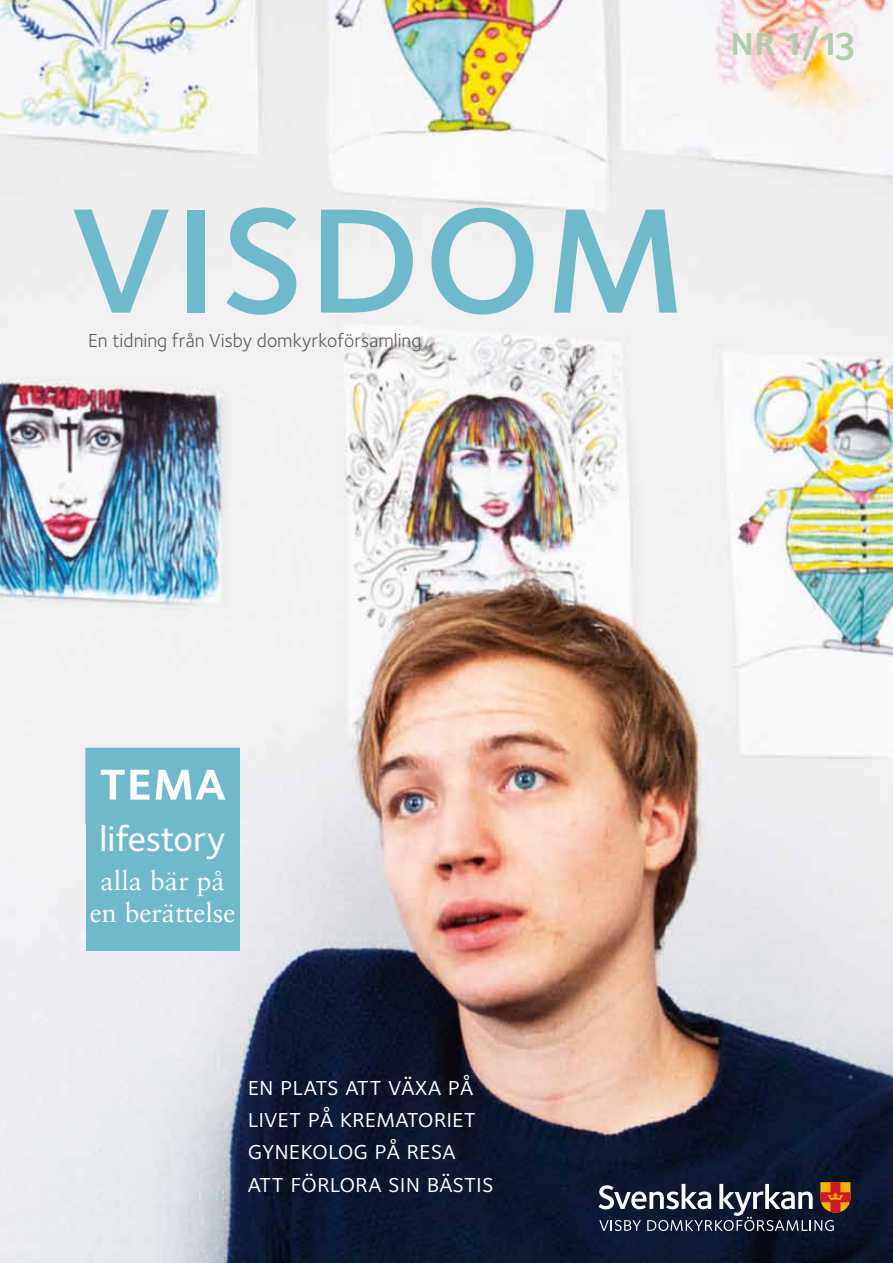
<style>
.page{position:relative;width:893px;height:1263px;background:#fff}
.page>*{position:absolute;margin:0;border:0;box-sizing:border-box;transform-origin:0 0}
.t1{font:198px "Foundry Sterling Medium Expert";color:#6fbaca}
.t2{font:57px "Foundry Sterling Demi Expert";color:#fff}
.t3{font:42px "Foundry Sterling Demi Expert";color:#b3cdac}
.t4{font:500 36px "Foundry Sterling";color:#fff}
.t5{font:27px/32.4px "Foundry Sterling Book Expert";color:#fff}
.t6{font:27px/32.4px "Sabon LT Std";color:#fff;text-align:center}
.t7{font:19.5px "Foundry Sterling";color:#615e58}
</style>
<div class="page">
<img style="left:0;top:0;width:893px;height:1263px">
<svg style="left:599px;top:1182px;width:251px;height:49px"></svg>
<div style="left:85px;top:748px;width:155px;height:76px;background:#6fbaca"></div>
<div style="left:86px;top:823px;width:153px;height:127px;background:#6fbaca"></div>
<h3 class="t3" style="left:730px;top:15px;width:126px">nr 1/13</h3>
<h1 class="t1" style="left:69px;top:131px;width:620px">visdom</h1>
<p class="t7" style="left:88px;top:329px;width:335px">En tidning från Visby domkyrkoförsamling</p>
<h2 class="t2" style="left:99px;top:746px;width:128px">tema</h2>
<h3 class="t4" style="left:100px;top:817px;width:128px">lifestory</h3>
<p class="t6" style="left:90px;top:864px;width:147px">alla bär på en berättelse</p>
<p class="t5" style="left:248px;top:1069px;width:247px">en plats att växa på livet på krematoriet gynekolog på resa att förlora sin bästis</p>
</div>
